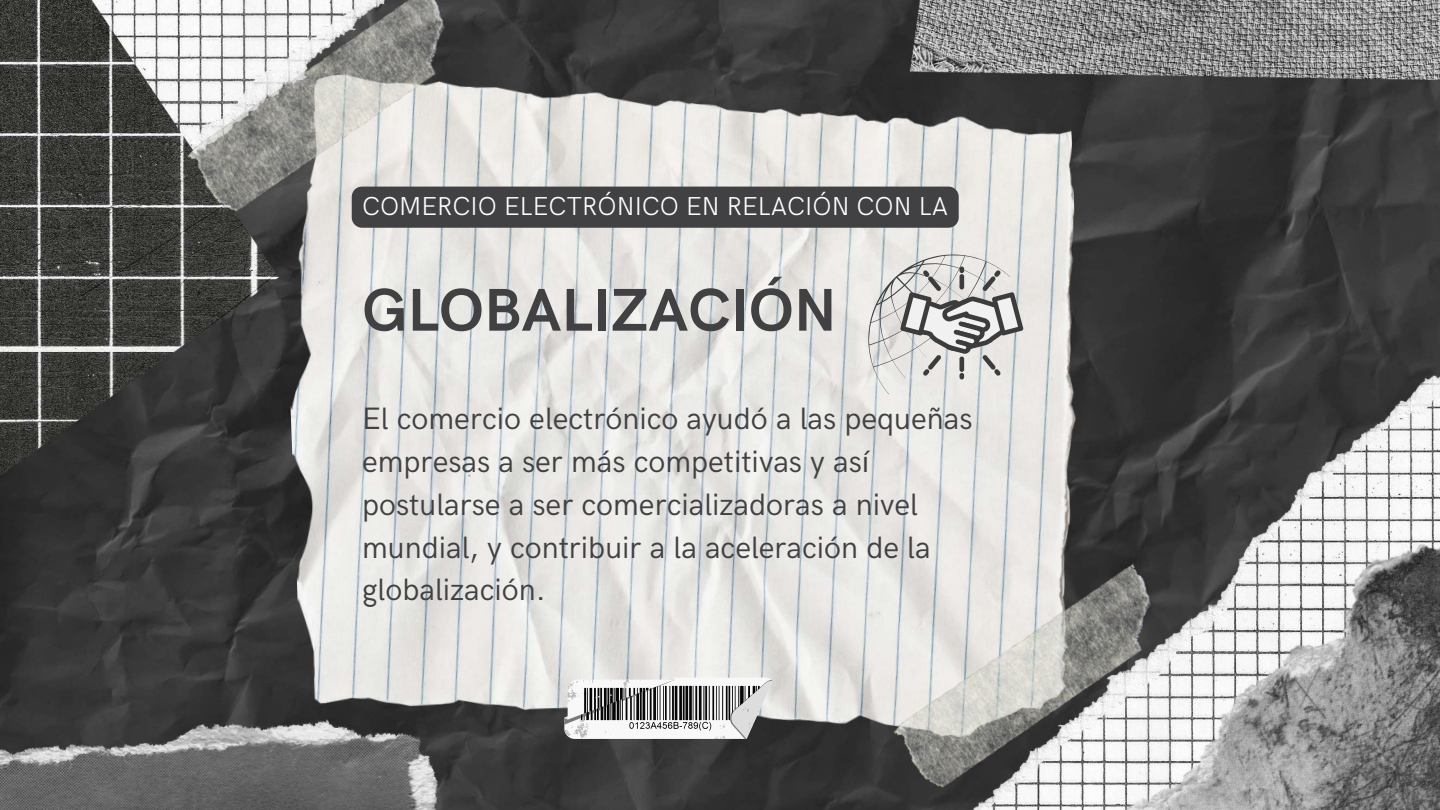
<style>
.page{position:relative;width:1440px;height:810px;background:#fff}
.page>*{position:absolute;margin:0;border:0;box-sizing:border-box;transform-origin:0 0}
.t1{font:700 60.5px "HK Grotesk";color:#414042}
.t2{font:31px/42.8px "HK Grotesk";color:#414042}
.t3{font:300 26px "HK Grotesk";color:#fff}
</style>
<div class="page">
<img style="left:0;top:0;width:1440px;height:810px">
<img style="left:761px;top:312px;width:679px;height:498px">
<img style="left:480px;top:0;width:173px;height:48px">
<img style="left:0;top:0;width:278px;height:530px">
<img style="left:278px;top:48px;width:815px;height:713px">
<img style="left:173px;top:0;width:307px;height:222px">
<img style="left:880px;top:557px;width:131px;height:241px">
<img style="left:880px;top:0;width:560px;height:81px">
<img style="left:1011px;top:495px;width:429px;height:315px">
<svg style="left:564px;top:678px;width:209px;height:61px"></svg>
<img style="left:0;top:719px;width:457px;height:91px">
<svg style="left:352px;top:187px;width:681px;height:209px;background:#c4c4c2"></svg>
<p class="t3" style="left:362px;top:192px;width:588px">COMERCIO ELECTRÓNICO EN RELACIÓN CON LA</p>
<h1 class="t1" style="left:362px;top:276px;width:476px">GLOBALIZACIÓN</h1>
<p class="t2" style="left:362px;top:399px;width:612px">El comercio electrónico ayudó a las pequeñas empresas a ser más competitivas y así postularse a ser comercializadoras a nivel mundial, y contribuir a la aceleración de la globalización.</p>
</div>
